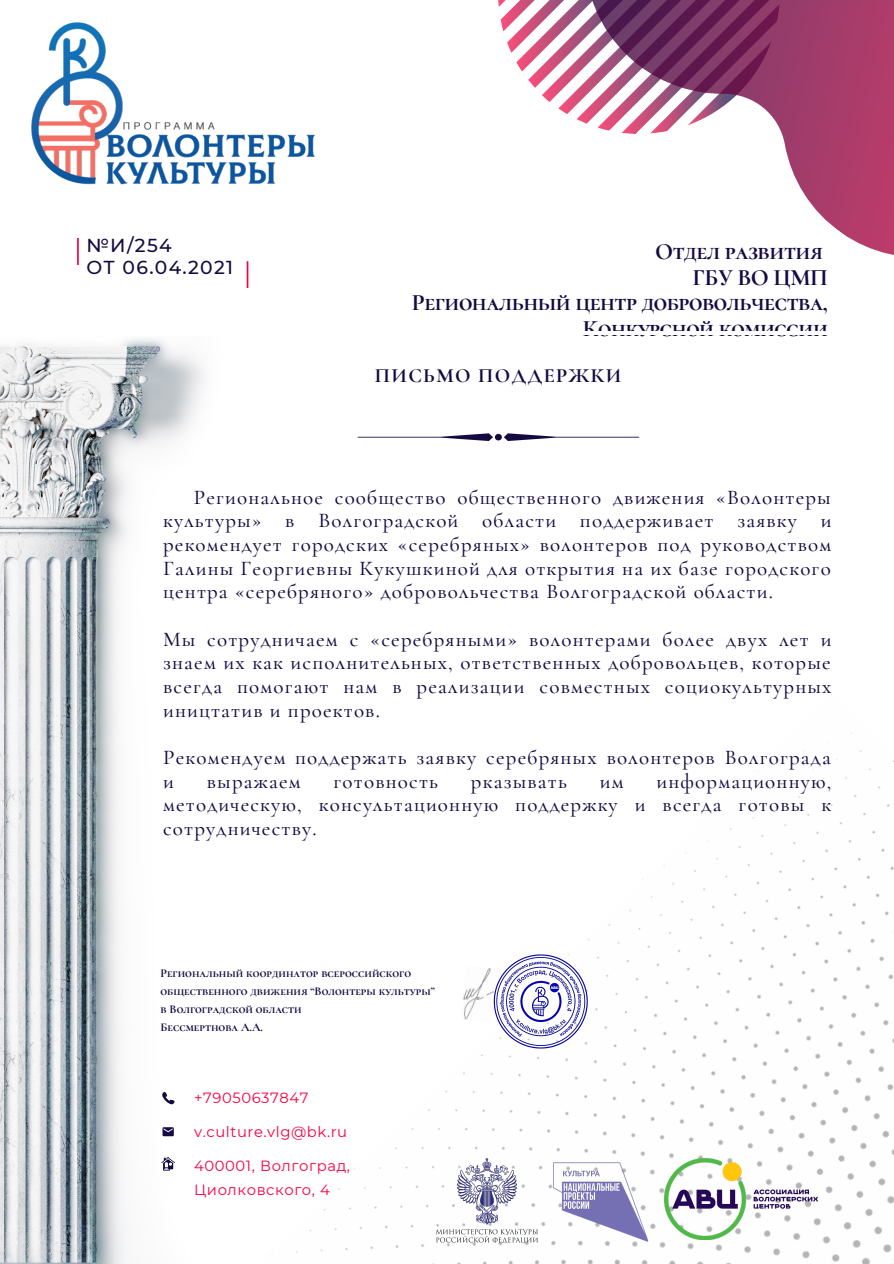
<style>
.page{position:relative;width:894px;height:1264px;background:#fff}
.page>*{position:absolute;margin:0;border:0;box-sizing:border-box;transform-origin:0 0}
.t1{font:700 23.55px "Cormorant SC";letter-spacing:-.02em;color:#150941}
.t2{font:500 21px/23.7px "Cormorant Garamond";letter-spacing:.055em;color:#150941;text-align:justify}
.t3{font:700 20.25px "Cormorant Garamond";letter-spacing:.07em;color:#150941}
.t4{font:500 18.75px "Montserrat";letter-spacing:.07em;color:#150941}
.t5{font:14.7px "Montserrat";letter-spacing:.04em;color:#f80040}
.t6{font:700 11.85px "Cormorant SC";color:#150941}
</style>
<div class="page">
<svg style="left:498px;top:0;width:25px;height:72px"></svg>
<svg style="left:523px;top:0;width:370px;height:255px"></svg>
<img style="left:0;top:339px;width:204px;height:924px">
<img style="left:31px;top:22px;width:284px;height:163px">
<img style="left:91px;top:690px;width:802px;height:573px">
<svg style="left:162px;top:1091px;width:12px;height:13px"></svg>
<svg style="left:161px;top:1157px;width:14px;height:13px"></svg>
<svg style="left:162px;top:1127px;width:12px;height:9px"></svg>
<img style="left:436px;top:1158px;width:95px;height:84px">
<img style="left:531px;top:1129px;width:138px;height:134px">
<svg style="left:77px;top:239px;width:2px;height:26px"></svg>
<svg style="left:246px;top:261px;width:2px;height:26px"></svg>
<img style="left:664px;top:1158px;width:153px;height:81px">
<svg style="left:357px;top:433px;width:282px;height:8px"></svg>
<img style="left:460px;top:965px;width:32px;height:57px">
<img style="left:492px;top:952px;width:98px;height:98px">
<p class="t4" style="left:86px;top:234px;width:87px">№И/254</p>
<p class="t4" style="left:86px;top:256px;width:148px">ОТ 06.04.2021</p>
<p class="t1" style="left:655px;top:237px;width:169px">Отдел развития</p>
<p class="t1" style="left:692px;top:263px;width:137px">ГБУ ВО ЦМП</p>
<p class="t1" style="left:412px;top:289px;width:417px">Региональный центр добровольчества,</p>
<p class="t1" style="left:582px;top:314px;width:246px">Конкурсной комиссии</p>
<p class="t3" style="left:375px;top:363px;width:248px">ПИСЬМО ПОДДЕРЖКИ</p>
<p class="t2" style="left:163px;top:485px;width:669px;text-indent:31px">Региональное сообщество общественного движения «Волонтеры культуры» в Волгоградской области поддерживает заявку и рекомендует городских «серебряных» волонтеров под руководством Галины Георгиевны Кукушкиной для открытия на их базе городского центра «серебряного» добровольчества Волгоградской области.</p>
<p class="t2" style="left:163px;top:627px;width:669px">Мы сотрудничаем с «серебряными» волонтерами более двух лет и знаем их как исполнительных, ответственных добровольцев, которые всегда помогают нам в реализации совместных социокультурных иництатив и проектов.</p>
<p class="t2" style="left:163px;top:745px;width:669px">Рекомендуем поддержать заявку серебряных волонтеров Волгограда и</p>
<p class="t2" style="left:163px;top:769px;width:669px;text-indent:493px">информационную, методическую, консультационную поддержку и всегда готовы к сотрудничеству.</p>
<p class="t2" style="left:207px;top:769px;width:95px">выражаем</p>
<p class="t2" style="left:333px;top:769px;width:106px">готовность</p>
<p class="t2" style="left:471px;top:769px;width:97px">рказывать</p>
<p class="t2" style="left:599px;top:769px;width:25px">им</p>
<p class="t6" style="left:160px;top:965px;width:252px">Региональный координатор всероссийского</p>
<p class="t6" style="left:160px;top:983px;width:276px">общественного движения “Волонтеры культуры”</p>
<p class="t6" style="left:160px;top:1001px;width:143px">в Волгоградской области</p>
<p class="t6" style="left:160px;top:1019px;width:104px">Бессмертнова А.А.</p>
<p class="t5" style="left:194px;top:1089px;width:116px">+79050637847</p>
<p class="t5" style="left:194px;top:1122px;width:154px">v.culture.vlg@bk.ru</p>
<p class="t5" style="left:194px;top:1156px;width:157px">400001, Волгоград,</p>
<p class="t5" style="left:194px;top:1180px;width:137px">Циолковского, 4</p>
</div>
